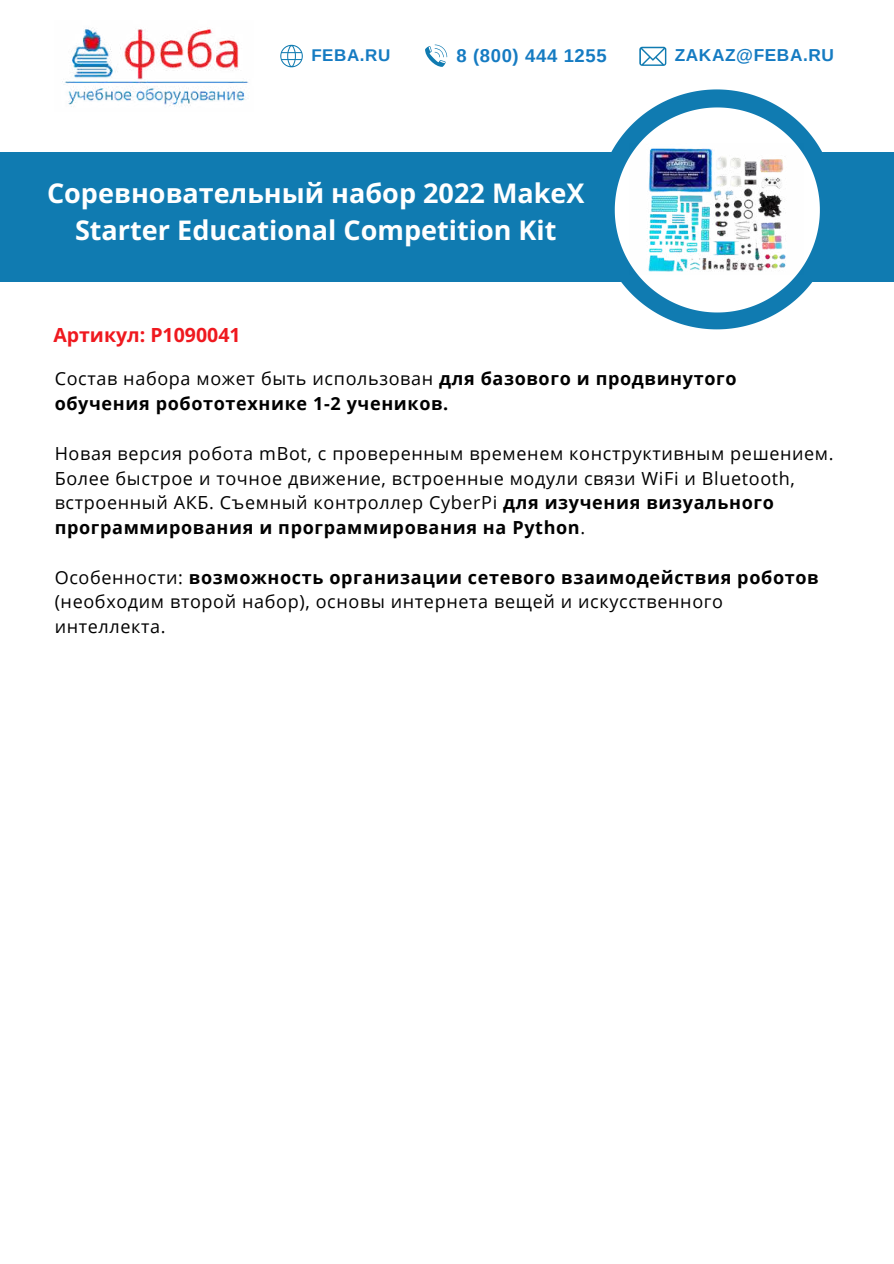
<style>
.page{position:relative;width:894px;height:1264px;background:#fff}
.page>*{position:absolute;margin:0;border:0;box-sizing:border-box;transform-origin:0 0}
.t1{font:700 27px/36px "Open Sans";color:#fff;text-align:center}
.t2{font:700 19.5px "Open Sans";color:#ef191f}
.t3{font:700 18.45px "Arimo";letter-spacing:.035em;color:#157bc2}
.t4{font:18px/24.8px "Open Sans";letter-spacing:.035em;color:#000}
.t5{font:700 18px/24.8px "Open Sans";letter-spacing:.035em;color:#000}
.t6{font:700 17.25px "Arimo";letter-spacing:.035em;color:#157bc2}
.t7{font:700 16.95px "Arimo";letter-spacing:.035em;color:#157bc2}
.s1{font-weight:400}
.s2{font-weight:700}
</style>
<div class="page">
<img style="left:62px;top:28px;width:187px;height:79px">
<svg style="left:639px;top:47px;width:27px;height:19px"></svg>
<svg style="left:425px;top:45px;width:22px;height:22px"></svg>
<svg style="left:280px;top:45px;width:23px;height:22px"></svg>
<div style="left:0;top:152px;width:893px;height:130px;background:#107bb1"></div>
<svg style="left:611px;top:89px;width:211px;height:240px"></svg>
<svg style="left:614px;top:107px;width:205px;height:205px"></svg>
<img style="left:629px;top:144px;width:174px;height:130px">
<p class="t7" style="left:311px;top:44px;width:81px">FEBA.RU</p>
<p class="t3" style="left:456px;top:43px;width:152px">8 (800) 444 1255</p>
<p class="t6" style="left:674px;top:43px;width:161px">ZAKAZ@FEBA.RU</p>
<h1 class="t1" style="left:47px;top:175px;width:539px">Соревновательный набор 2022 MakeX<br>Starter Educational Competition Kit</h1>
<p class="t2" style="left:53px;top:321px;width:189px">Артикул: P1090041</p>
<p class="t5" style="left:55px;top:366px;width:683px"><span class="s1">Состав набора может быть использован</span> для базового и продвинутого обучения робототехнике 1-2 учеников.</p>
<p class="t4" style="left:55px;top:440px;width:780px">Новая версия робота mBot, с проверенным временем конструктивным решением.<br>Более быстрое и точное движение, встроенные модули связи WiFi и Bluetooth, встроенный АКБ. Съемный контроллер CyberPi <span class="s2">для изучения визуального программирования и программирования на Python</span>.</p>
<p class="t4" style="left:55px;top:564px;width:765px">Особенности: <span class="s2">возможность организации сетевого взаимодействия роботов </span>(необходим второй набор), основы интернета вещей и искусственного интеллекта.</p>
</div>
